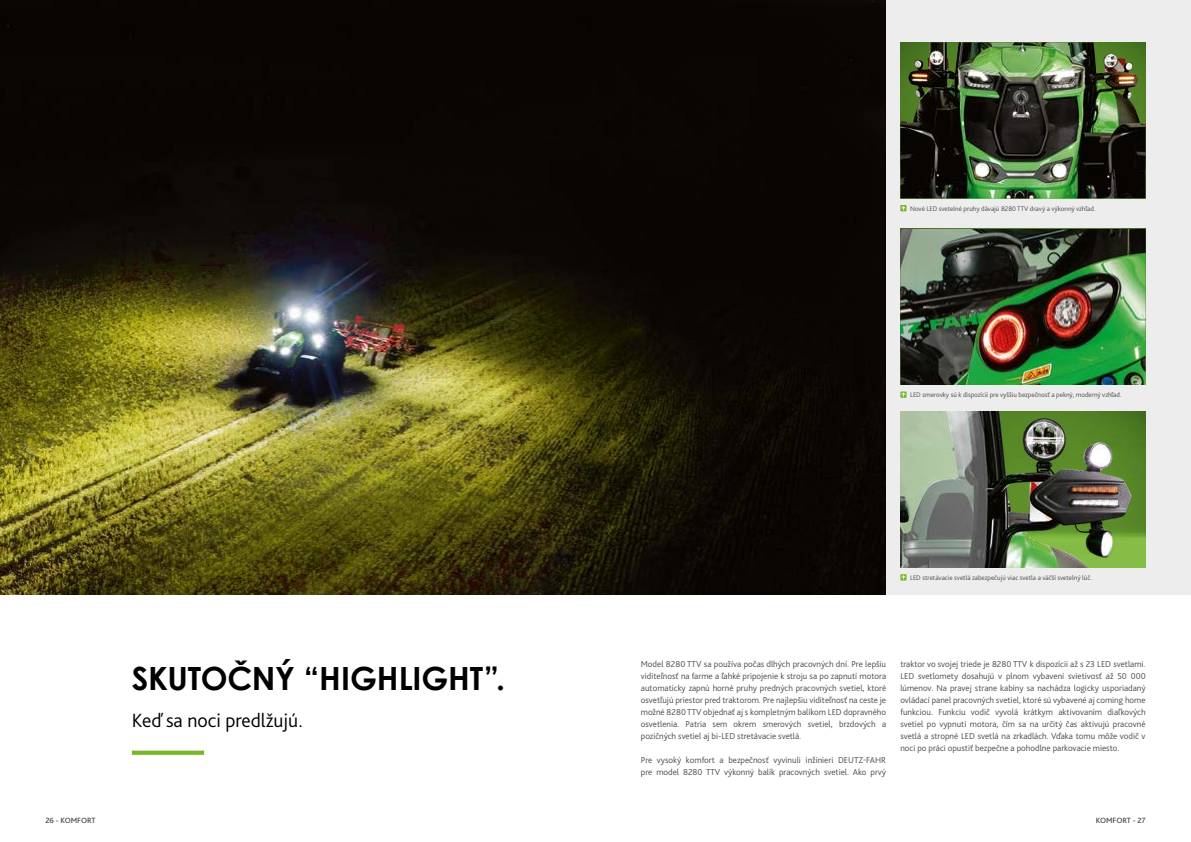
<style>
.page{position:relative;width:1191px;height:842px;background:#fff}
.page>*{position:absolute;margin:0;border:0;box-sizing:border-box;transform-origin:0 0}
.t1{font:700 32px "Century Gothic";letter-spacing:-.005em;color:#000}
.t2{font:300 20px "Bliss Pro";color:#000}
.t3{font:300 9px/12px "Bliss Pro";color:#4a4a49;text-align:justify}
.t4{font:500 8px "Bliss Pro";color:#4a4a49}
.t5{font:300 7px "Bliss Pro";color:#4a4a49}
</style>
<div class="page">
<img style="left:0;top:0;width:587px;height:595px">
<img style="left:587px;top:0;width:299px;height:595px">
<div style="left:886px;top:0;width:305px;height:595px;background:#ededed"></div>
<img style="left:900px;top:229px;width:245px;height:156px">
<img style="left:900px;top:412px;width:245px;height:156px">
<img style="left:900px;top:42px;width:245px;height:156px">
<svg style="left:132px;top:751px;width:72px;height:4px"></svg>
<svg style="left:900px;top:205px;width:6px;height:6px"></svg>
<svg style="left:900px;top:391px;width:6px;height:7px"></svg>
<svg style="left:901px;top:392px;width:4px;height:5px"></svg>
<svg style="left:900px;top:574px;width:6px;height:6px"></svg>
<p class="t5" style="left:910px;top:204px;width:187px">Nové LED svetelné pruhy dávajú 8280 TTV dravý a výkonný vzhľad.</p>
<p class="t5" style="left:910px;top:390px;width:213px">LED smerovky sú k dispozícii pre vyššiu bezpečnosť a pekný, moderný vzhľad.</p>
<h1 class="t1" style="left:132px;top:654px;width:375px">SKUTOČNÝ “HIGHLIGHT”.</h1>
<h2 class="t2" style="left:132px;top:707px;width:172px">Keď sa noci predlžujú.</h2>
<p class="t5" style="left:910px;top:573px;width:183px">LED stretávacie svetlá zabezpečujú viac svetla a väčší svetelný lúč.</p>
<p class="t3" style="left:641px;top:658px;width:247px">Model 8280 TTV sa používa počas dlhých pracovných dní. Pre lepšiu viditeľnosť na farme a ľahké pripojenie k stroju sa po zapnutí motora automaticky zapnú horné pruhy predných pracovných svetiel, ktoré osvetľujú priestor pred traktorom. Pre najlepšiu viditeľnosť na ceste je možné 8280 TTV objednať aj s kompletným balíkom LED dopravného osvetlenia. Patria sem okrem smerových svetiel, brzdových a pozičných svetiel aj bi-LED stretávacie svetlá.</p>
<p class="t3" style="left:641px;top:753px;width:247px">Pre vysoký komfort a bezpečnosť vyvinuli inžinieri DEUTZ-FAHR pre model 8280 TTV výkonný balík pracovných svetiel. Ako prvý</p>
<p class="t3" style="left:900px;top:657px;width:247px">traktor vo svojej triede je 8280 TTV k dispozícii až s 23 LED svetlami.<br>LED svetlomety dosahujú v plnom vybavení svietivosť až 50 000 lúmenov. Na pravej strane kabíny sa nachádza logicky usporiadaný ovládací panel pracovných svetiel, ktoré sú vybavené aj coming home funkciou. Funkciu vodič vyvolá krátkym aktivovaním diaľkových svetiel po vypnutí motora, čím sa na určitý čas aktivujú pracovné svetlá a stropné LED svetlá na zrkadlách. Vďaka tomu môže vodič v noci po práci opustiť bezpečne a pohodlne parkovacie miesto.</p>
<p class="t4" style="left:45px;top:815px;width:52px">26 - KOMFORT</p>
<p class="t4" style="left:1095px;top:815px;width:51px">KOMFORT - 27</p>
</div>
